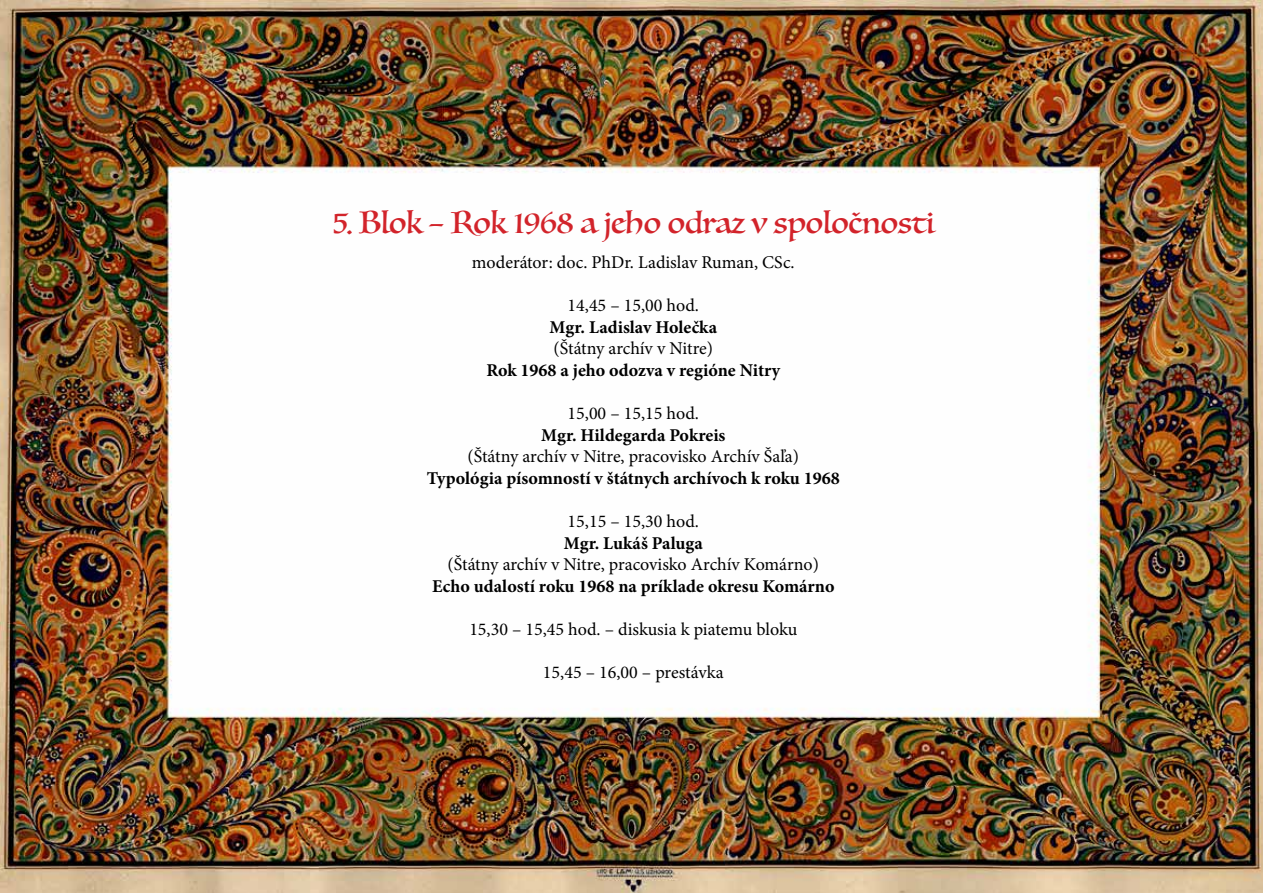
<style>
.page{position:relative;width:1263px;height:893px;background:#fff}
.page>*{position:absolute;margin:0;border:0;box-sizing:border-box;transform-origin:0 0}
.t1{font:30px "Luminari";color:#d2232a}
.t2{font:18px "Minion Pro";letter-spacing:-.005em;color:#000}
.t3{font:700 18px "Minion Pro";color:#000}
</style>
<div class="page">
<img style="left:0;top:0;width:1263px;height:893px">
<h1 class="t1" style="left:332px;top:197px;width:603px">5. Blok – Rok 1968 a jeho odraz v spoločnosti</h1>
<p class="t2" style="left:472px;top:250px;width:324px">moderátor: doc. PhDr. Ladislav Ruman, CSc.</p>
<p class="t2" style="left:568px;top:293px;width:133px">14,45 – 15,00 hod.</p>
<p class="t3" style="left:549px;top:314px;width:169px">Mgr. Ladislav Holečka</p>
<p class="t2" style="left:554px;top:336px;width:161px">(Štátny archív v Nitre)</p>
<p class="t3" style="left:486px;top:357px;width:295px">Rok 1968 a jeho odozva v regióne Nitry</p>
<p class="t2" style="left:568px;top:401px;width:133px">15,00 – 15,15 hod.</p>
<p class="t3" style="left:541px;top:422px;width:186px">Mgr. Hildegarda Pokreis</p>
<p class="t2" style="left:467px;top:444px;width:333px">(Štátny archív v Nitre, pracovisko Archív Šaľa)</p>
<p class="t3" style="left:427px;top:465px;width:414px">Typológia písomností v štátnych archívoch k roku 1968</p>
<p class="t2" style="left:568px;top:509px;width:133px">15,15 – 15,30 hod.</p>
<p class="t3" style="left:564px;top:530px;width:141px">Mgr. Lukáš Paluga</p>
<p class="t2" style="left:448px;top:552px;width:373px">(Štátny archív v Nitre, pracovisko Archív Komárno)</p>
<p class="t3" style="left:432px;top:573px;width:404px">Echo udalostí roku 1968 na príklade okresu Komárno</p>
<p class="t2" style="left:469px;top:617px;width:329px">15,30 – 15,45 hod. – diskusia k piatemu bloku</p>
<p class="t2" style="left:543px;top:660px;width:182px">15,45 – 16,00 – prestávka</p>
</div>
